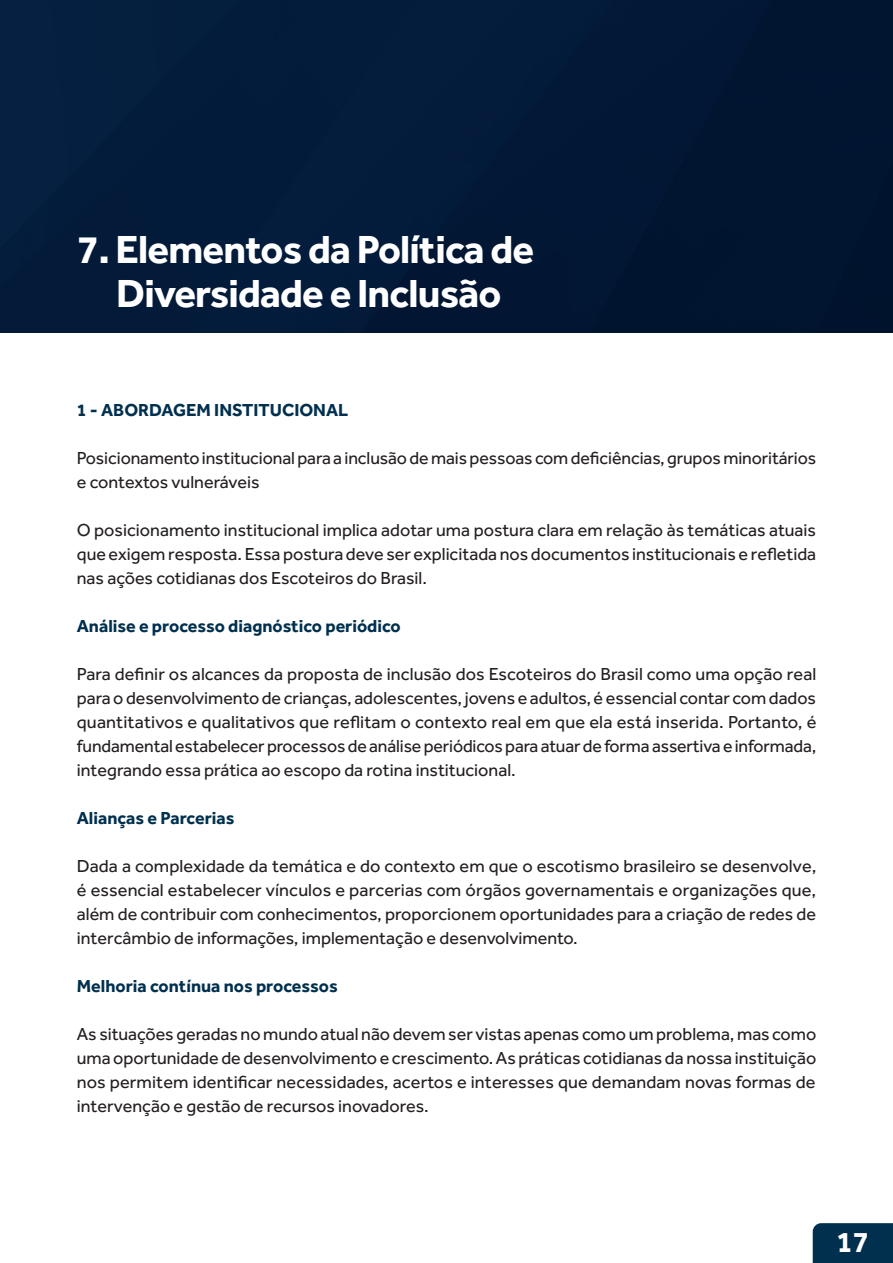
<style>
.page{position:relative;width:893px;height:1263px;background:#fff}
.page>*{position:absolute;margin:0;border:0;box-sizing:border-box;transform-origin:0 0}
.t1{font:700 40.5px "Effra";letter-spacing:-.02em;color:#fff}
.t2{font:700 30px "Effra";color:#fff}
.t3{font:18px/24px "Effra";color:#231f20;text-align:justify}
.t4{font:700 18px "Effra";color:#01304e}
</style>
<div class="page">
<div style="left:813px;top:1223px;width:80px;height:40px;background:#01304e"></div>
<img style="left:0;top:0;width:893px;height:332px">
<p class="t1" style="left:77px;top:225px;width:459px">7. Elementos da Política de</p>
<p class="t1" style="left:116px;top:268px;width:387px">Diversidade e Inclusão</p>
<p class="t4" style="left:77px;top:399px;width:273px">1 - ABORDAGEM INSTITUCIONAL</p>
<p class="t3" style="left:77px;top:446px;width:741px">Posicionamento institucional para a inclusão de mais pessoas com deficiências, grupos minoritários e contextos vulneráveis</p>
<p class="t3" style="left:77px;top:518px;width:741px">O posicionamento institucional implica adotar uma postura clara em relação às temáticas atuais que exigem resposta. Essa postura deve ser explicitada nos documentos institucionais e refletida nas ações cotidianas dos Escoteiros do Brasil.</p>
<p class="t4" style="left:77px;top:615px;width:325px">Análise e processo diagnóstico periódico</p>
<p class="t3" style="left:77px;top:662px;width:741px">Para definir os alcances da proposta de inclusão dos Escoteiros do Brasil como uma opção real para o desenvolvimento de crianças, adolescentes, jovens e adultos, é essencial contar com dados quantitativos e qualitativos que reflitam o contexto real em que ela está inserida. Portanto, é fundamental estabelecer processos de análise periódicos para atuar de forma assertiva e informada, integrando essa prática ao escopo da rotina institucional.</p>
<p class="t4" style="left:77px;top:807px;width:159px">Alianças e Parcerias</p>
<p class="t3" style="left:77px;top:854px;width:741px">Dada a complexidade da temática e do contexto em que o escotismo brasileiro se desenvolve, é essencial estabelecer vínculos e parcerias com órgãos governamentais e organizações que, além de contribuir com conhecimentos, proporcionem oportunidades para a criação de redes de intercâmbio de informações, implementação e desenvolvimento.</p>
<p class="t4" style="left:77px;top:975px;width:262px">Melhoria contínua nos processos</p>
<p class="t3" style="left:77px;top:1022px;width:741px">As situações geradas no mundo atual não devem ser vistas apenas como um problema, mas como uma oportunidade de desenvolvimento e crescimento. As práticas cotidianas da nossa instituição nos permitem identificar necessidades, acertos e interesses que demandam novas formas de intervenção e gestão de recursos inovadores.</p>
<h2 class="t2" style="left:836px;top:1224px;width:34px">17</h2>
</div>
